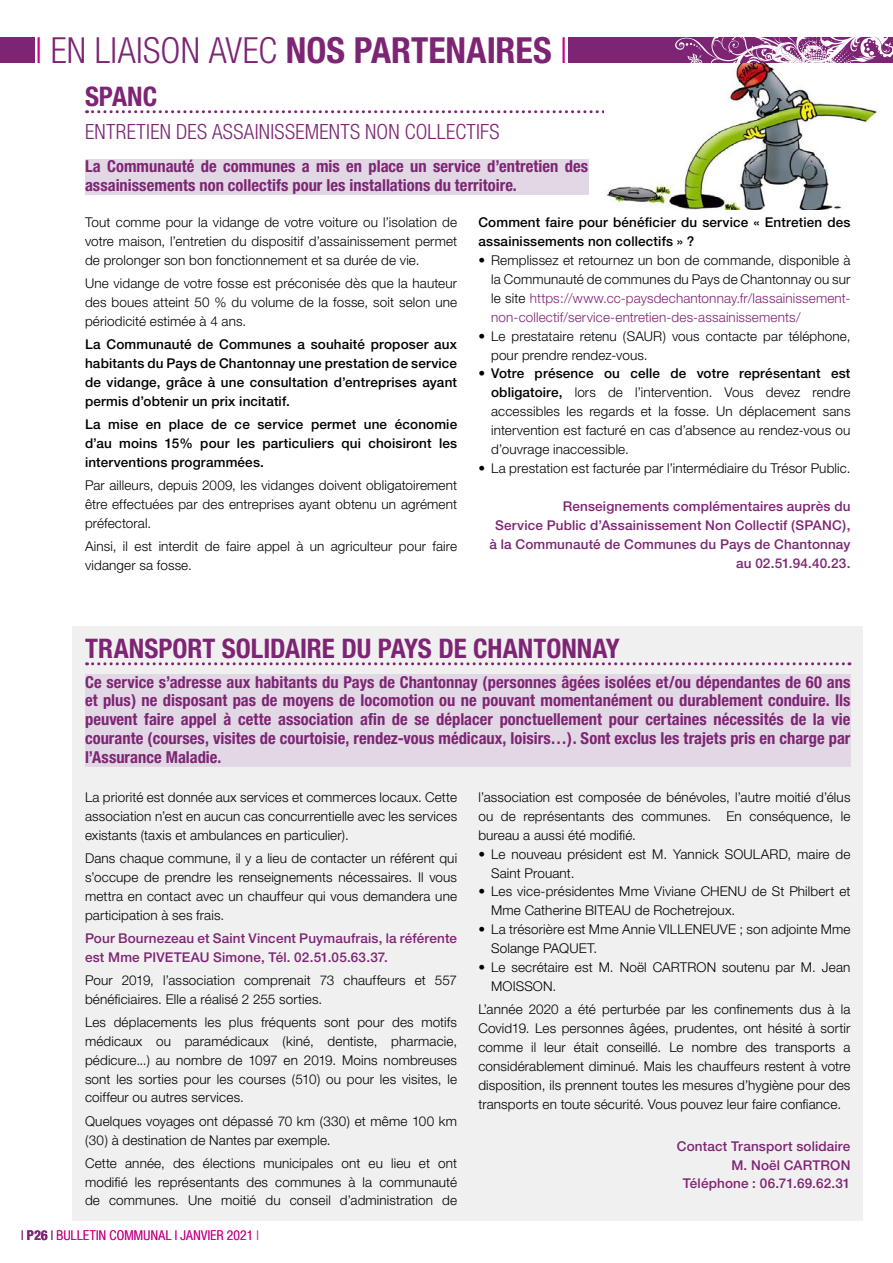
<style>
.page{position:relative;width:893px;height:1263px;background:#fff}
.page>*{position:absolute;margin:0;border:0;box-sizing:border-box;transform-origin:0 0}
.t1{font:700 condensed 36px "Helvetica Neue";color:#7d2574}
.t2{font:700 condensed 27px "Helvetica Neue";color:#7d2574}
.t3{font:300 condensed 21px "Helvetica Neue";letter-spacing:.01em;color:#7d2574}
.t4{font:700 condensed 16.5px/18.9px "Helvetica Neue";letter-spacing:.005em;color:#7d2574}
.t5{font:300 13.5px/18.9px "Helvetica Neue";letter-spacing:.01em;color:#000;text-align:justify}
.t6{font:500 13.5px/18.9px "Helvetica Neue";letter-spacing:.01em;color:#000;text-align:justify}
.t7{font:500 13.5px/18.9px "Helvetica Neue";letter-spacing:.01em;color:#7d2574;text-align:right}
.t8{font:300 13.5px/18.9px "Helvetica Neue";letter-spacing:.01em;color:#7d2574;text-align:justify}
.t9{font:300 condensed 13.5px "Helvetica Neue";letter-spacing:.03em;color:#c60087}
.s1{font-weight:300;color:#c60087}
.s2{font-weight:300}
.s3{color:#000}
.s4{font-weight:500}
.s5{color:#7d2574}
.s6{font-weight:700;color:#7d2574}
</style>
<div class="page">
<div style="left:72px;top:626px;width:791px;height:594px;background:#f1f0f0"></div>
<svg style="left:87px;top:110px;width:517px;height:3px"></svg>
<div style="left:85px;top:159px;width:503px;height:35px;background:#e2d7e4"></div>
<svg style="left:87px;top:662px;width:763px;height:3px"></svg>
<div style="left:85px;top:675px;width:765px;height:92px;background:#e2d7e4"></div>
<img style="left:606px;top:63px;width:271px;height:146px">
<div style="left:0;top:38px;width:34px;height:25px;background:#7d2574"></div>
<div style="left:568px;top:38px;width:325px;height:25px;background:#7d2574"></div>
<svg style="left:675px;top:38px;width:218px;height:25px"></svg>
<h1 class="t1" style="left:35px;top:28px;width:533px"><span class="s1">l</span> <span class="s2">EN LIAISON AVEC</span> NOS PARTENAIRES <span class="s1">l</span></h1>
<h2 class="t2" style="left:85px;top:80px;width:74px">SPANC</h2>
<h3 class="t3" style="left:85px;top:120px;width:416px">ENTRETIEN DES ASSAINISSEMENTS NON COLLECTIFS</h3>
<p class="t4" style="left:85px;top:156px;width:505px">La Communauté de communes a mis en place un service d’entretien des assainissements non collectifs pour les installations du territoire.</p>
<p class="t5" style="left:85px;top:213px;width:374px">Tout comme pour la vidange de votre voiture ou l’isolation de votre maison, l’entretien du dispositif d’assainissement permet de prolonger son bon fonctionnement et sa durée de vie.</p>
<p class="t5" style="left:85px;top:274px;width:374px">Une vidange de votre fosse est préconisée dès que la hauteur des boues atteint 50 % du volume de la fosse, soit selon une périodicité estimée à 4 ans.</p>
<p class="t6" style="left:85px;top:335px;width:374px">La Communauté de Communes a souhaité proposer aux habitants du Pays de Chantonnay une prestation de service de vidange, grâce à une consultation d’entreprises ayant permis d’obtenir un prix incitatif.</p>
<p class="t6" style="left:85px;top:415px;width:374px">La mise en place de ce service permet une économie d’au moins 15% pour les particuliers qui choisiront les interventions programmées.</p>
<p class="t5" style="left:85px;top:476px;width:374px">Par ailleurs, depuis 2009, les vidanges doivent obligatoirement être effectuées par des entreprises ayant obtenu un agrément préfectoral.</p>
<p class="t5" style="left:85px;top:536px;width:374px">Ainsi, il est interdit de faire appel à un agriculteur pour faire vidanger sa fosse.</p>
<p class="t6" style="left:478px;top:213px;width:374px">Comment faire pour bénéficier du service « Entretien des assainissements non collectifs » ?</p>
<p class="t8" style="left:491px;top:251px;width:361px;text-indent:-13px"><span class="s3">• Remplissez et retournez un bon de commande, disponible à la Communauté de communes du Pays de Chantonnay ou sur le site</span> https://www.cc-paysdechantonnay.fr/lassainissement&shy;non-collectif/service-entretien-des-assainissements/</p>
<p class="t5" style="left:491px;top:326px;width:361px;text-indent:-13px">• Le prestataire retenu (SAUR) vous contacte par téléphone, pour prendre rendez-vous.</p>
<p class="t5" style="left:491px;top:364px;width:361px;text-indent:-13px"><span class="s4">• Votre présence ou celle de votre représentant est obligatoire,</span> lors de l’intervention. Vous devez rendre accessibles les regards et la fosse. Un déplacement sans intervention est facturé en cas d’absence au rendez-vous ou d’ouvrage inaccessible.</p>
<p class="t5" style="left:478px;top:458px;width:374px">• La prestation est facturée par l’intermédiaire du Trésor Public.</p>
<p class="t7" style="left:489px;top:496px;width:362px">Renseignements complémentaires auprès du<br>Service Public d’Assainissement Non Collectif (SPANC), à la Communauté de Communes du Pays de Chantonnay au 02.51.94.40.23.</p>
<h2 class="t2" style="left:85px;top:632px;width:536px">TRANSPORT SOLIDAIRE DU PAYS DE CHANTONNAY</h2>
<p class="t4" style="left:85px;top:672px;width:767px;text-align:justify">Ce service s’adresse aux habitants du Pays de Chantonnay (personnes âgées isolées et/ou dépendantes de 60 ans et plus) ne disposant pas de moyens de locomotion ou ne pouvant momentanément ou durablement conduire. Ils peuvent faire appel à cette association afin de se déplacer ponctuellement pour certaines nécessités de la vie courante (courses, visites de courtoisie, rendez-vous médicaux, loisirs…). Sont exclus les trajets pris en charge par l’Assurance Maladie.</p>
<p class="t5" style="left:85px;top:787px;width:374px">La priorité est donnée aux services et commerces locaux. Cette association n’est en aucun cas concurrentielle avec les services existants (taxis et ambulances en particulier).</p>
<p class="t5" style="left:85px;top:848px;width:374px">Dans chaque commune, il y a lieu de contacter un référent qui s’occupe de prendre les renseignements nécessaires. Il vous mettra en contact avec un chauffeur qui vous demandera une participation à ses frais.</p>
<p class="t7" style="left:85px;top:928px;width:374px;text-align:left">Pour Bournezeau et Saint Vincent Puymaufrais, la référente est Mme PIVETEAU Simone, Tél. 02.51.05.63.37.</p>
<p class="t5" style="left:85px;top:970px;width:374px">Pour 2019, l’association comprenait 73 chauffeurs et 557 bénéficiaires. Elle a réalisé 2 255 sorties.</p>
<p class="t5" style="left:85px;top:1012px;width:374px">Les déplacements les plus fréquents sont pour des motifs médicaux ou paramédicaux (kiné, dentiste, pharmacie, pédicure...) au nombre de 1097 en 2019. Moins nombreuses sont les sorties pour les courses (510) ou pour les visites, le coiffeur ou autres services.</p>
<p class="t5" style="left:85px;top:1111px;width:374px">Quelques voyages ont dépassé 70 km (330) et même 100 km (30) à destination de Nantes par exemple.</p>
<p class="t5" style="left:85px;top:1153px;width:374px">Cette année, des élections municipales ont eu lieu et ont modifié les représentants des communes à la communauté de communes. Une moitié du conseil d’administration de</p>
<p class="t5" style="left:478px;top:787px;width:374px">l’association est composée de bénévoles, l’autre moitié d’élus ou de représentants des communes. En conséquence, le bureau a aussi été modifié.</p>
<p class="t5" style="left:491px;top:844px;width:361px;text-indent:-13px">• Le nouveau président est M. Yannick SOULARD, maire de<br>Saint Prouant.</p>
<p class="t5" style="left:491px;top:882px;width:361px;text-indent:-13px">• Les vice-présidentes Mme Viviane CHENU de St Philbert et<br>Mme Catherine BITEAU de Rochetrejoux.</p>
<p class="t5" style="left:491px;top:920px;width:361px;text-indent:-13px">• La trésorière est Mme Annie VILLENEUVE ; son adjointe Mme<br>Solange PAQUET.</p>
<p class="t5" style="left:491px;top:957px;width:361px;text-indent:-13px">• Le secrétaire est M. Noël CARTRON soutenu par M. Jean<br>MOISSON.</p>
<p class="t5" style="left:478px;top:999px;width:374px">L’année 2020 a été perturbée par les confinements dus à la Covid19. Les personnes âgées, prudentes, ont hésité à sortir comme il leur était conseillé. Le nombre des transports a considérablement diminué. Mais les chauffeurs restent à votre disposition, ils prennent toutes les mesures d’hygiène pour des transports en toute sécurité. Vous pouvez leur faire confiance.</p>
<p class="t7" style="left:677px;top:1136px;width:175px">Contact Transport solidaire<br>M. Noël CARTRON<br>Téléphone : 06.71.69.62.31</p>
<p class="t9" style="left:21px;top:1227px;width:239px"><span class="s5">l</span> <span class="s6">P26</span> <span class="s5">l</span> BULLETIN COMMUNAL l JANVIER 2021 I</p>
</div>
